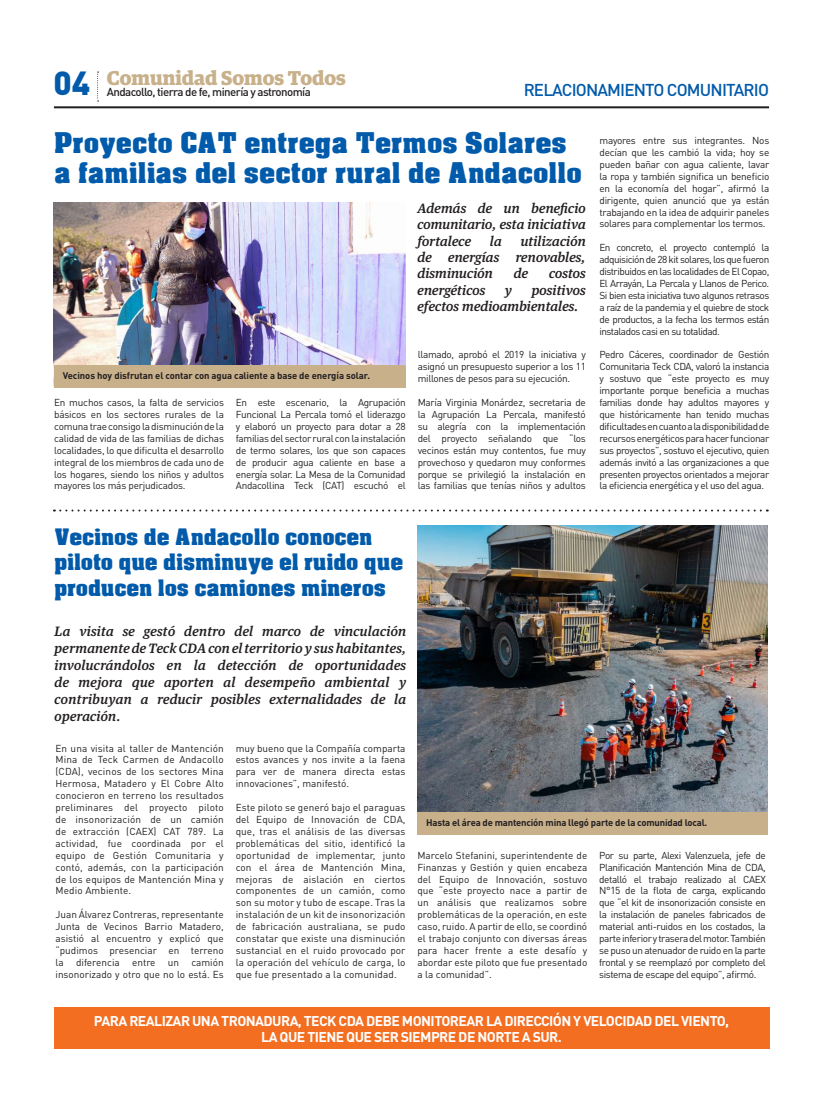
<style>
.page{position:relative;width:823px;height:1106px;background:#fff}
.page>*{position:absolute;margin:0;border:0;box-sizing:border-box;transform-origin:0 0}
.t1{font:900 33px "DIN Pro";color:#015aaa}
.t2{font:27.2px/29.3px "Acme Font";color:#015aaa}
.t3{font:21.6px/25.6px "Acme Font";letter-spacing:-.01em;color:#015aaa}
.t4{font:700 20px "Guardian Egyp";color:#c8b08b}
.t5{font:500 17px "DIN Pro";letter-spacing:-.05em;color:#015aaa}
.t6{font:700 14px/16px "DIN Pro";letter-spacing:-.04em;color:#fff;text-align:center}
.t7{font:italic 500 13px/17px "Guardian Text Egyp";letter-spacing:.01em;color:#231f20;text-align:justify}
.t8{font:500 11.5px "DIN Pro";letter-spacing:-.05em;color:#231f20}
.t9{font:10px/11.9px "DIN Pro";letter-spacing:-.025em;color:#231f20;text-align:justify}
.t10{font:700 9.5px "DIN Pro";letter-spacing:-.02em;color:#231f20}
</style>
<div class="page">
<hr style="left:54px;top:106px;width:714px;height:2px;background:#231f20">
<div style="left:54px;top:1007px;width:714px;height:42px;background:#f36e21"></div>
<svg style="left:97px;top:72px;width:2px;height:29px"></svg>
<img style="left:54px;top:203px;width:351px;height:162px">
<svg style="left:54px;top:509px;width:706px;height:2px"></svg>
<img style="left:417px;top:525px;width:350px;height:286px">
<div style="left:54px;top:365px;width:351px;height:22px;background:#c8b08b"></div>
<div style="left:417px;top:811px;width:350px;height:23px;background:#c8b08b"></div>
<h3 class="t4" style="left:107px;top:62px;width:240px">Comunidad Somos Todos</h3>
<p class="t8" style="left:107px;top:84px;width:205px">Andacollo, tierra de fe, minería y astronomía</p>
<h1 class="t1" style="left:54px;top:61px;width:38px">04</h1>
<h2 class="t2" style="left:54px;top:128px;width:529px">Proyecto CAT entrega Termos Solares a familias del sector rural de Andacollo</h2>
<h3 class="t7" style="left:417px;top:199px;width:170px;line-height:16.3px">Además de un beneficio comunitario, esta iniciativa fortalece</h3>
<h3 class="t5" style="left:523px;top:79px;width:247px">RELACIONAMIENTO COMUNITARIO</h3>
<p class="t9" style="left:599px;top:134px;width:171px">mayores entre sus integrantes. Nos decían que les cambió la vida; hoy se pueden bañar con agua caliente, lavar la ropa y también significa un beneficio en la economía del hogar”, afirmó la dirigente, quien anunció que ya están trabajando en la idea de adquirir paneles solares para complementar los termos.</p>
<p class="t9" style="left:599px;top:241px;width:171px">En concreto, el proyecto contempló la adquisición de 28 kit solares, los que fueron distribuidos en las localidades de El Copao, El Arrayán, La Percala y Llanos de Perico.<br>Si bien esta iniciativa tuvo algunos retrasos a raíz de la pandemia y el quiebre de stock de productos, a la fecha los termos están instalados casi en su totalidad.</p>
<p class="t9" style="left:599px;top:348px;width:171px">Pedro Cáceres, coordinador de Gestión Comunitaria Teck CDA, valoró la instancia y sostuvo que “este proyecto es muy importante porque beneficia a muchas familias donde hay adultos mayores y que históricamente han tenido muchas dificultades en cuanto a la disponibilidad de recursos energéticos para hacer funcionar sus proyectos”, sostuvo el ejecutivo, quien además invitó a las organizaciones a que presenten proyectos orientados a mejorar la eficiencia energética y el uso del agua.</p>
<h3 class="t7" style="left:489px;top:231px;width:13px">la</h3>
<h3 class="t7" style="left:520px;top:231px;width:66px">utilización</h3>
<h3 class="t7" style="left:417px;top:248px;width:16px">de</h3>
<h3 class="t7" style="left:448px;top:248px;width:52px">energías</h3>
<h3 class="t7" style="left:515px;top:248px;width:71px">renovables,</h3>
<h3 class="t7" style="left:417px;top:264px;width:77px">disminución</h3>
<h3 class="t7" style="left:513px;top:264px;width:16px">de</h3>
<h3 class="t7" style="left:548px;top:264px;width:38px">costos</h3>
<h3 class="t7" style="left:417px;top:280px;width:69px">energéticos</h3>
<h3 class="t7" style="left:504px;top:280px;width:9px">y</h3>
<h3 class="t7" style="left:417px;top:281px;width:170px;line-height:16.3px;text-indent:114px">positivos efectos medioambientales.</h3>
<p class="t9" style="left:417px;top:348px;width:170px">llamado, aprobó el 2019 la iniciativa y asignó un presupuesto superior a los 11 millones de pesos para su ejecución.</p>
<p class="t9" style="left:417px;top:396px;width:170px">María Virginia Monárdez, secretaria de la Agrupación La Percala, manifestó su alegría con la implementación del proyecto señalando que “los vecinos están muy contentos, fue muy provechoso y quedaron muy conformes porque se privilegió la instalación en las familias que tenías niños y adultos</p>
<p class="t10" style="left:63px;top:369px;width:309px">Vecinos hoy disfrutan el contar con agua caliente a base de energía solar.</p>
<p class="t9" style="left:54px;top:396px;width:171px">En muchos casos, la falta de servicios básicos en los sectores rurales de la comuna trae consigo la disminución de la calidad de vida de las familias de dichas localidades, lo que dificulta el desarrollo integral de los miembros de cada uno de los hogares, siendo los niños y adultos mayores los más perjudicados.</p>
<p class="t9" style="left:236px;top:396px;width:171px">En este escenario, la Agrupación Funcional La Percala tomó el liderazgo y elaboró un proyecto para dotar a 28 familias del sector rural con la instalación de termo solares, los que son capaces de producir agua caliente en base a energía solar. La Mesa de la Comunidad Andacollina Teck (CAT) escuchó el</p>
<h3 class="t3" style="left:54px;top:523px;width:350px">Vecinos de Andacollo conocen piloto que disminuye el ruido que producen los camiones mineros</h3>
<p class="t7" style="left:55px;top:621px;width:353px">La visita se gestó dentro del marco de vinculación permanente de Teck CDA con el territorio y sus habitantes, involucrándolos en la detección de oportunidades de mejora que aporten al desempeño ambiental y contribuyan a reducir posibles externalidades de la operación.</p>
<p class="t9" style="left:55px;top:741px;width:170px">En una visita al taller de Mantención Mina de Teck Carmen de Andacollo (CDA), vecinos de los sectores Mina Hermosa, Matadero y El Cobre Alto conocieron en terreno los resultados preliminares del proyecto piloto de insonorización de un camión de extracción (CAEX) CAT 789. La actividad, fue coordinada por el equipo de Gestión Comunitaria y contó, además, con la participación de los equipos de Mantención Mina y Medio Ambiente.</p>
<p class="t9" style="left:55px;top:908px;width:170px">Juan Álvarez Contreras, representante Junta de Vecinos Barrio Matadero, asistió al encuentro y explicó que “pudimos presenciar en terreno la diferencia entre un camión insonorizado y otro que no lo está. Es</p>
<p class="t9" style="left:235px;top:741px;width:171px">muy bueno que la Compañía comparta estos avances y nos invite a la faena para ver de manera directa estas innovaciones”, manifestó.</p>
<p class="t9" style="left:235px;top:801px;width:171px">Este piloto se generó bajo el paraguas del Equipo de Innovación de CDA, que, tras el análisis de las diversas problemáticas del sitio, identificó la oportunidad de implementar, junto con el área de Mantención Mina, mejoras de aislación en ciertos componentes de un camión, como son su motor y tubo de escape. Tras la instalación de un kit de insonorización de fabricación australiana, se pudo constatar que existe una disminución sustancial en el ruido provocado por la operación del vehículo de carga, lo que fue presentado a la comunidad.</p>
<p class="t10" style="left:426px;top:816px;width:282px">Hasta el área de mantención mina llegó parte de la comunidad local.</p>
<p class="t9" style="left:417px;top:848px;width:171px">Marcelo Stefanini, superintendente de Finanzas y Gestión y quien encabeza del Equipo de Innovación, sostuvo que “este proyecto nace a partir de un análisis que realizamos sobre problemáticas de la operación, en este caso, ruido. A partir de ello, se coordinó el trabajo conjunto con diversas áreas para hacer frente a este desafío y abordar este piloto que fue presentado a la comunidad”.</p>
<p class="t9" style="left:599px;top:848px;width:168px">Por su parte, Alexi Valenzuela, jefe de Planificación Mantención Mina de CDA, detalló el trabajo realizado al CAEX N°15 de la flota de carga, explicando que “el kit de insonorización consiste en la instalación de paneles fabricados de material anti-ruidos en los costados, la parte inferior y trasera del motor. También se puso un atenuador de ruido en la parte frontal y se reemplazó por completo del sistema de escape del equipo”, afirmó.</p>
<h3 class="t6" style="left:94px;top:1012px;width:636px">PARA REALIZAR UNA TRONADURA, TECK CDA DEBE MONITOREAR LA DIRECCIÓN Y VELOCIDAD DEL VIENTO,<br>LA QUE TIENE QUE SER SIEMPRE DE NORTE A SUR.</h3>
</div>
